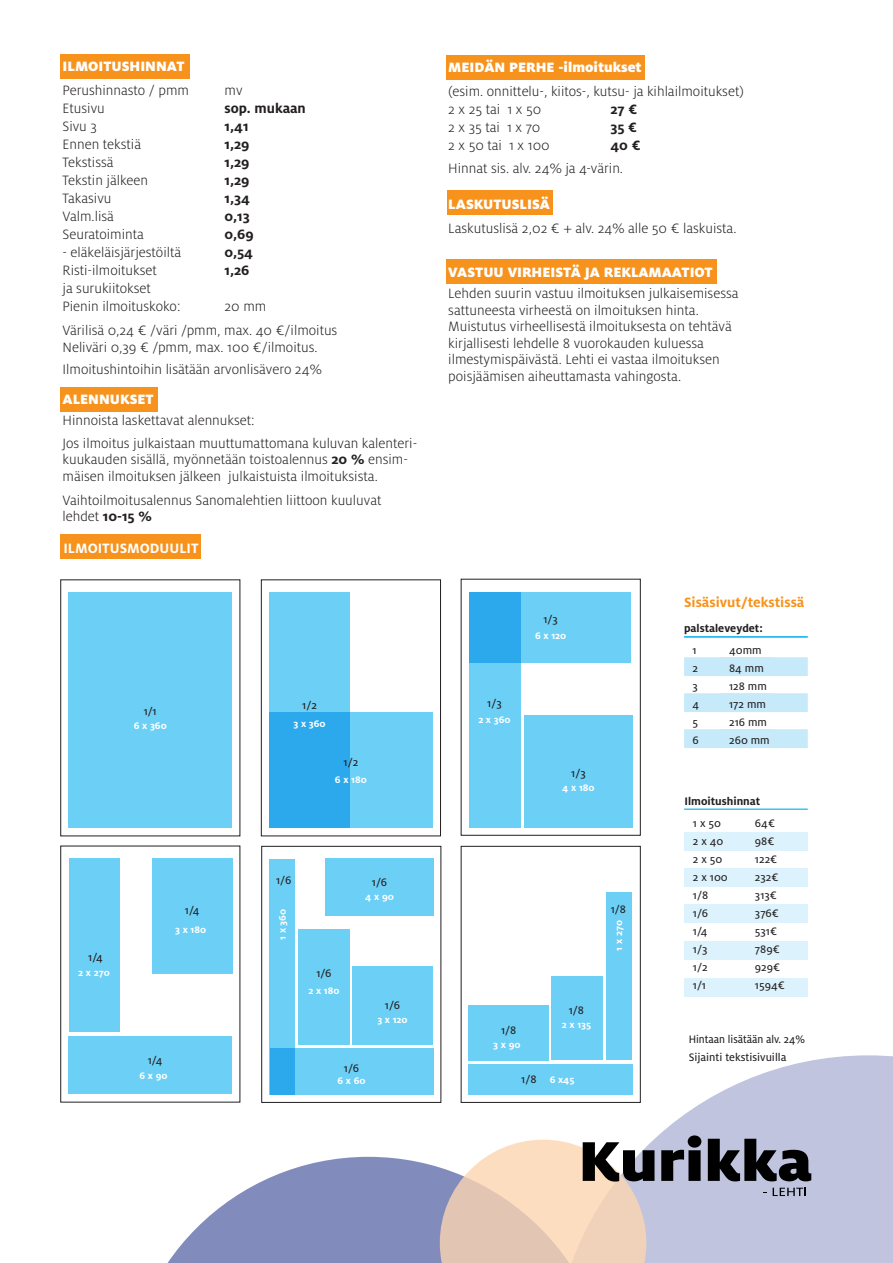
<style>
.page{position:relative;width:893px;height:1263px;background:#fff}
.page>*{position:absolute;margin:0;border:0;box-sizing:border-box;transform-origin:0 0}
.t1{font:300 15px/16.5px "Milo OT";color:#231f20}
.t2{font:900 15px "Milo OT";color:#fff}
.t3{font:700 15px "Milo OT";color:#231f20}
.t4{font:700 15px "Milo OT";color:#f7931d}
.t5{font:700 15px "Milo OT";color:#fff}
.t6{font:12px/18px "Milo OT Text";color:#231f20}
.t7{font:12px/18px "Milo OT Text";color:#231f20;scale:.94 1}
.t8{font:700 12px "Milo OT";color:#231f20}
.t9{font:700 10.5px "Milo OT";color:#fff}
.s1{font-weight:700}
</style>
<div class="page">
<svg style="left:552px;top:1055px;width:341px;height:208px;fill:#c0c4de"></svg>
<svg style="left:167px;top:1157px;width:273px;height:106px;fill:#818cbc"></svg>
<div style="left:61px;top:534px;width:140px;height:25px;background:#f7931d"></div>
<div style="left:447px;top:55px;width:198px;height:25px;background:#f7931d"></div>
<div style="left:61px;top:387px;width:97px;height:24px;background:#f7931d"></div>
<div style="left:61px;top:54px;width:129px;height:24px;background:#f7931d"></div>
<div style="left:684px;top:978px;width:124px;height:18px;background:#dcf2fc"></div>
<svg style="left:440px;top:1140px;width:214px;height:123px;background:#ddc6b5"></svg>
<svg style="left:661px;top:1135px;width:40px;height:46px;background:#5b5d69"></svg>
<svg style="left:708px;top:1139px;width:103px;height:42px;background:#50525d"></svg>
<svg style="left:773px;top:1188px;width:33px;height:8px"></svg>
<hr style="left:684px;top:636px;width:124px;height:2px;background:#00aeef">
<div style="left:684px;top:657px;width:124px;height:19px;background:#c6eafa"></div>
<div style="left:684px;top:693px;width:124px;height:19px;background:#c6eafa"></div>
<div style="left:684px;top:729px;width:124px;height:19px;background:#c6eafa"></div>
<div style="left:684px;top:832px;width:124px;height:19px;background:#dcf2fc"></div>
<div style="left:684px;top:905px;width:124px;height:18px;background:#dcf2fc"></div>
<div style="left:684px;top:869px;width:124px;height:18px;background:#dcf2fc"></div>
<div style="left:684px;top:941px;width:124px;height:18px;background:#dcf2fc"></div>
<hr style="left:684px;top:808px;width:124px;height:2px;background:#00aeef">
<div style="left:524px;top:715px;width:108px;height:112px;background:#6bcff6"></div>
<div style="left:469px;top:592px;width:51px;height:235px;background:#6bcff6"></div>
<svg style="left:469px;top:592px;width:162px;height:70px;background:#56c2f3"></svg>
<div style="left:261px;top:580px;width:180px;height:256px;border:1px solid #231f20"></div>
<div style="left:269px;top:713px;width:164px;height:115px;background:#6bcff6"></div>
<svg style="left:270px;top:592px;width:80px;height:236px;background:#4cbbf1"></svg>
<div style="left:69px;top:592px;width:163px;height:236px;background:#6bcff6"></div>
<div style="left:468px;top:1005px;width:81px;height:55px;background:#6bcff6"></div>
<div style="left:468px;top:1064px;width:165px;height:30px;background:#6bcff6"></div>
<div style="left:552px;top:976px;width:51px;height:84px;background:#6bcff6"></div>
<div style="left:606px;top:892px;width:25px;height:168px;background:#6bcff6"></div>
<div style="left:261px;top:846px;width:180px;height:256px;border:1px solid #231f20"></div>
<div style="left:352px;top:966px;width:81px;height:78px;background:#6bcff6"></div>
<div style="left:270px;top:859px;width:25px;height:235px;background:#6bcff6"></div>
<div style="left:298px;top:929px;width:51px;height:115px;background:#6bcff6"></div>
<div style="left:270px;top:1048px;width:163px;height:46px;background:#6bcff6"></div>
<div style="left:326px;top:858px;width:108px;height:57px;background:#6bcff6"></div>
<div style="left:152px;top:859px;width:80px;height:115px;background:#6bcff6"></div>
<div style="left:69px;top:859px;width:51px;height:173px;background:#6bcff6"></div>
<div style="left:69px;top:1036px;width:163px;height:58px;background:#6bcff6"></div>
<div style="left:447px;top:190px;width:105px;height:25px;background:#f7931d"></div>
<div style="left:447px;top:259px;width:270px;height:25px;background:#f7931d"></div>
<p class="t2" style="left:63px;top:58px;width:124px">ILMOITUSHINNAT</p>
<p class="t1" style="left:63px;top:82px;width:128px">Perushinnasto / pmm</p>
<p class="t1" style="left:225px;top:82px;width:19px">mv</p>
<p class="t1" style="left:63px;top:100px;width:44px">Etusivu</p>
<p class="t3" style="left:225px;top:100px;width:83px">sop. mukaan</p>
<p class="t1" style="left:63px;top:118px;width:36px">Sivu 3</p>
<p class="t3" style="left:225px;top:118px;width:26px">1,41</p>
<p class="t1" style="left:63px;top:136px;width:80px">Ennen tekstiä</p>
<p class="t3" style="left:225px;top:136px;width:27px">1,29</p>
<p class="t1" style="left:63px;top:154px;width:53px">Tekstissä</p>
<p class="t3" style="left:225px;top:154px;width:27px">1,29</p>
<p class="t1" style="left:63px;top:172px;width:87px">Tekstin jälkeen</p>
<p class="t3" style="left:225px;top:172px;width:27px">1,29</p>
<p class="t1" style="left:63px;top:190px;width:50px">Takasivu</p>
<p class="t3" style="left:225px;top:190px;width:27px">1,34</p>
<p class="t1" style="left:63px;top:208px;width:53px">Valm.lisä</p>
<p class="t3" style="left:225px;top:208px;width:27px">0,13</p>
<p class="t1" style="left:63px;top:226px;width:83px">Seuratoiminta</p>
<p class="t3" style="left:225px;top:226px;width:31px">0,69</p>
<p class="t1" style="left:63px;top:244px;width:120px">- eläkeläisjärjestöiltä</p>
<p class="t3" style="left:225px;top:244px;width:30px">0,54</p>
<p class="t1" style="left:63px;top:262px;width:96px">Risti-ilmoitukset</p>
<p class="t3" style="left:225px;top:262px;width:27px">1,26</p>
<p class="t1" style="left:63px;top:280px;width:120px;line-height:18px">ja surukiitokset<br>Pienin ilmoituskoko:</p>
<p class="t1" style="left:63px;top:295px;width:276px;line-height:24px;text-indent:162px">20 mm<br>Värilisä 0,24 € /väri /pmm, max. 40 €/ilmoitus</p>
<p class="t1" style="left:63px;top:336px;width:261px;line-height:22.5px">Neliväri 0,39 € /pmm, max. 100 €/ilmoitus.<br>Ilmoitushintoihin lisätään arvonlisävero 24%</p>
<p class="t2" style="left:63px;top:391px;width:93px">ALENNUKSET</p>
<p class="t1" style="left:63px;top:409px;width:356px;line-height:22.5px">Hinnoista laskettavat alennukset:<br>Jos ilmoitus julkaistaan muuttumattomana kuluvan kalenteri-</p>
<p class="t1" style="left:63px;top:451px;width:347px">kuukauden sisällä, myönnetään toistoalennus <span class="s1">20 %</span> ensim&shy;mäisen ilmoituksen jälkeen julkaistuista ilmoituksista.</p>
<p class="t1" style="left:63px;top:492px;width:320px">Vaihtoilmoitusalennus Sanomalehtien liittoon kuuluvat lehdet <span class="s1">10-15 %</span></p>
<p class="t5" style="left:63px;top:540px;width:137px">ILMOITUSMODUULIT</p>
<p class="t6" style="left:144px;top:703px;width:15px">1/1</p>
<p class="t9" style="left:134px;top:720px;width:35px">6 x 360</p>
<p class="t6" style="left:88px;top:948px;width:16px">1/4</p>
<p class="t9" style="left:78px;top:966px;width:33px">2 x 270</p>
<p class="t6" style="left:185px;top:901px;width:16px">1/4</p>
<p class="t9" style="left:175px;top:923px;width:33px">3 x 180</p>
<p class="t6" style="left:148px;top:1051px;width:16px">1/4</p>
<p class="t9" style="left:140px;top:1070px;width:30px">6 x 90</p>
<p class="t6" style="left:302px;top:697px;width:16px">1/2</p>
<p class="t9" style="left:293px;top:717px;width:34px">3 x 360</p>
<p class="t6" style="left:344px;top:753px;width:16px">1/2</p>
<p class="t9" style="left:335px;top:774px;width:33px">6 x 180</p>
<p class="t6" style="left:276px;top:871px;width:17px">1/6</p>
<p class="t9" style="left:277px;top:940px;width:33px;rotate:-90deg">1 x 360</p>
<p class="t6" style="left:372px;top:873px;width:17px">1/6</p>
<p class="t9" style="left:365px;top:890px;width:30px">4 x 90</p>
<p class="t6" style="left:316px;top:965px;width:17px">1/6</p>
<p class="t9" style="left:308px;top:984px;width:33px">2 x 180</p>
<p class="t6" style="left:385px;top:996px;width:17px">1/6</p>
<p class="t9" style="left:377px;top:1014px;width:32px">3 x 120</p>
<p class="t6" style="left:344px;top:1059px;width:17px">1/6</p>
<p class="t9" style="left:338px;top:1074px;width:30px">6 x 60</p>
<p class="t2" style="left:448px;top:59px;width:195px">MEIDÄN PERHE -ilmoitukset</p>
<p class="t1" style="left:448px;top:83px;width:297px;line-height:18px">(esim. onnittelu-, kiitos-, kutsu- ja kihlailmoitukset)<br>2 x 25 tai 1 x 50</p>
<p class="t3" style="left:610px;top:101px;width:28px">27 €</p>
<p class="t1" style="left:448px;top:120px;width:94px">2 x 35 tai 1 x 70</p>
<p class="t3" style="left:610px;top:119px;width:28px">35 €</p>
<p class="t1" style="left:448px;top:138px;width:103px">2 x 50 tai 1 x 100</p>
<p class="t3" style="left:610px;top:137px;width:32px">40 €</p>
<p class="t1" style="left:448px;top:160px;width:176px">Hinnat sis. alv. 24% ja 4-värin.</p>
<p class="t2" style="left:448px;top:195px;width:103px">LASKUTUSLISÄ</p>
<p class="t1" style="left:448px;top:220px;width:290px">Laskutuslisä 2,02 € + alv. 24% alle 50 € laskuista.</p>
<p class="t2" style="left:448px;top:264px;width:266px">VASTUU VIRHEISTÄ JA REKLAMAATIOT</p>
<p class="t1" style="left:448px;top:285px;width:292px">Lehden suurin vastuu ilmoituksen julkaisemisessa sattuneesta virheestä on ilmoituksen hinta.<br>Muistutus virheellisestä ilmoituksesta on tehtävä kirjallisesti lehdelle 8 vuorokauden kuluessa ilmestymispäivästä. Lehti ei vastaa ilmoituksen poisjäämisen aiheuttamasta vahingosta.</p>
<p class="t6" style="left:487px;top:695px;width:16px">1/3</p>
<p class="t9" style="left:478px;top:714px;width:34px">2 x 360</p>
<p class="t6" style="left:543px;top:611px;width:16px">1/3</p>
<p class="t9" style="left:535px;top:630px;width:33px">6 x 120</p>
<p class="t6" style="left:571px;top:765px;width:16px">1/3</p>
<p class="t9" style="left:562px;top:782px;width:34px">4 x 180</p>
<p class="t6" style="left:611px;top:901px;width:17px">1/8</p>
<p class="t9" style="left:613px;top:951px;width:32px;rotate:-90deg">1 x 270</p>
<p class="t6" style="left:501px;top:1022px;width:17px">1/8</p>
<p class="t9" style="left:493px;top:1039px;width:29px">3 x 90</p>
<p class="t6" style="left:521px;top:1070px;width:17px">1/8</p>
<p class="t6" style="left:569px;top:1001px;width:17px">1/8</p>
<p class="t9" style="left:562px;top:1019px;width:31px">2 x 135</p>
<p class="t9" style="left:550px;top:1073px;width:26px">6 x45</p>
<p class="t4" style="left:684px;top:593px;width:122px">Sisäsivut/tekstissä</p>
<p class="t8" style="left:684px;top:621px;width:80px">palstaleveydet:</p>
<p class="t6" style="left:693px;top:641px;width:8px">1<br>2<br>3<br>4<br>5<br>6</p>
<p class="t6" style="left:729px;top:641px;width:42px">40mm<br>84 mm<br>128 mm<br>172 mm<br>216 mm<br>260 mm</p>
<p class="t8" style="left:684px;top:794px;width:77px">Ilmoitushinnat</p>
<p class="t6" style="left:693px;top:815px;width:36px">1 x 50<br>2 x 40<br>2 x 50<br>2 x 100<br>1/8<br>1/6<br>1/4<br>1/3<br>1/2<br>1/1</p>
<p class="t6" style="left:755px;top:815px;width:31px">64€<br>98€<br>122€<br>232€<br>313€<br>376€<br>531€<br>789€<br>929€<br>1594€</p>
<p class="t7" style="left:689px;top:1031px;width:125px">Hintaan lisätään alv. 24%<br>Sijainti tekstisivuilla</p>
</div>
